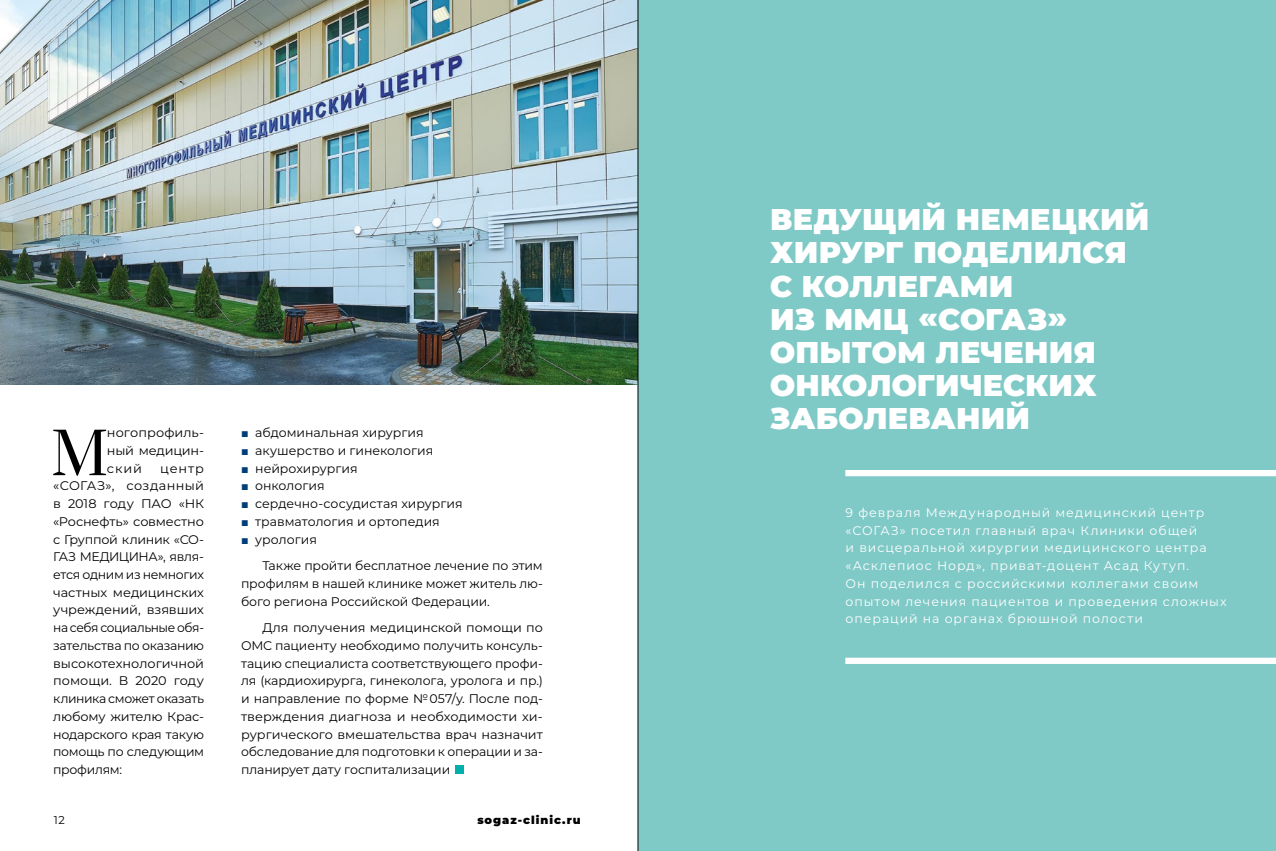
<style>
.page{position:relative;width:1276px;height:851px;background:#fff}
.page>*{position:absolute;margin:0;border:0;box-sizing:border-box;transform-origin:0 0}
.t1{font:56.75px "Prata";color:#000}
.t2{font:900 30px/33px "Montserrat";letter-spacing:.005em;color:#fff}
.t3{font:12.5px/17.8px "Montserrat";letter-spacing:-.01em;color:#000;text-align:justify}
.t4{font:12.5px/17.8px "Montserrat";letter-spacing:.075em;color:#fff}
.t5{font:900 11.25px "Montserrat";letter-spacing:.085em;color:#000}
.t6{font:11.25px "Montserrat";color:#000}
.s1{font-family:"Arial";font-weight:700;color:#003e78}
</style>
<div class="page">
<img style="left:0;top:0;width:638px;height:384px">
<div style="left:638px;top:0;width:638px;height:850px;background:#7fc9c6"></div>
<div style="left:845px;top:657px;width:431px;height:6px;background:#fff"></div>
<div style="left:845px;top:470px;width:431px;height:6px;background:#fff"></div>
<div style="left:455px;top:765px;width:9px;height:9px;background:#00b0ad"></div>
<hr style="left:638px;top:0;width:1px;height:850px;background:#000">
<h1 class="t1" style="left:51px;top:407px;width:59px">М</h1>
<p class="t3" style="left:107px;top:423px;width:99px">ногопрофиль&shy;ный медицин&shy;ский</p>
<p class="t3" style="left:53px;top:459px;width:152px;text-indent:107px">центр «СОГАЗ», созданный в 2018 году ПАО «НК «Роснефть» совместно с Группой клиник «СО-ГАЗ МЕДИЦИНА», явля&shy;ется одним из немногих частных медицинских учреждений, взявших на себя социальные обя&shy;зательства по оказанию высокотехнологичной помощи. В 2020 году клиника сможет оказать любому жителю Крас&shy;нодарского края такую помощь по следующим профилям:</p>
<p class="t3" style="left:241px;top:423px;width:184px"><span class="s1">■</span> абдоминальная хирургия</p>
<p class="t3" style="left:241px;top:441px;width:194px"><span class="s1">■</span> акушерство и гинекология</p>
<p class="t3" style="left:241px;top:459px;width:118px"><span class="s1">■</span> нейрохирургия</p>
<p class="t3" style="left:241px;top:476px;width:85px"><span class="s1">■</span> онкология</p>
<p class="t3" style="left:241px;top:494px;width:223px"><span class="s1">■</span> сердечно-сосудистая хирургия</p>
<p class="t3" style="left:241px;top:512px;width:200px"><span class="s1">■</span> травматология и ортопедия</p>
<p class="t3" style="left:262px;top:525px;width:282px;line-height:26.6px;text-indent:-21px"><span class="s1">■</span> урология<br>Также пройти бесплатное лечение по этим</p>
<p class="t3" style="left:241px;top:574px;width:303px">профилям в нашей клинике может житель лю&shy;бого региона Российской Федерации.</p>
<p class="t3" style="left:241px;top:618px;width:303px;text-indent:21px">Для получения медицинской помощи по ОМС пациенту необходимо получить консуль&shy;тацию специалиста соответствующего профи&shy;ля (кардиохирурга, гинеколога, уролога и пр.) и направление по форме № 057/у. После под&shy;тверждения диагноза и необходимости хи&shy;рургического вмешательства врач назначит обследование для подготовки к операции и за&shy;планирует дату госпитализации</p>
<p class="t6" style="left:54px;top:812px;width:13px">12</p>
<p class="t5" style="left:477px;top:811px;width:105px">sogaz-clinic.ru</p>
<h2 class="t2" style="left:770px;top:201px;width:381px">ВЕДУЩИЙ НЕМЕЦКИЙ<br>ХИРУРГ ПОДЕЛИЛСЯ<br>С КОЛЛЕГАМИ<br>ИЗ ММЦ «СОГАЗ»<br>ОПЫТОМ ЛЕЧЕНИЯ<br>ОНКОЛОГИЧЕСКИХ<br>ЗАБОЛЕВАНИЙ</h2>
<p class="t4" style="left:845px;top:503px;width:382px">9 февраля Международный медицинский центр «СОГАЗ» посетил главный врач Клиники общей<br>и висцеральной хирургии медицинского центра «Асклепиос Норд», приват-доцент Асад Кутуп.<br>Он поделился с российскими коллегами своим опытом лечения пациентов и проведения сложных операций на органах брюшной полости</p>
</div>
